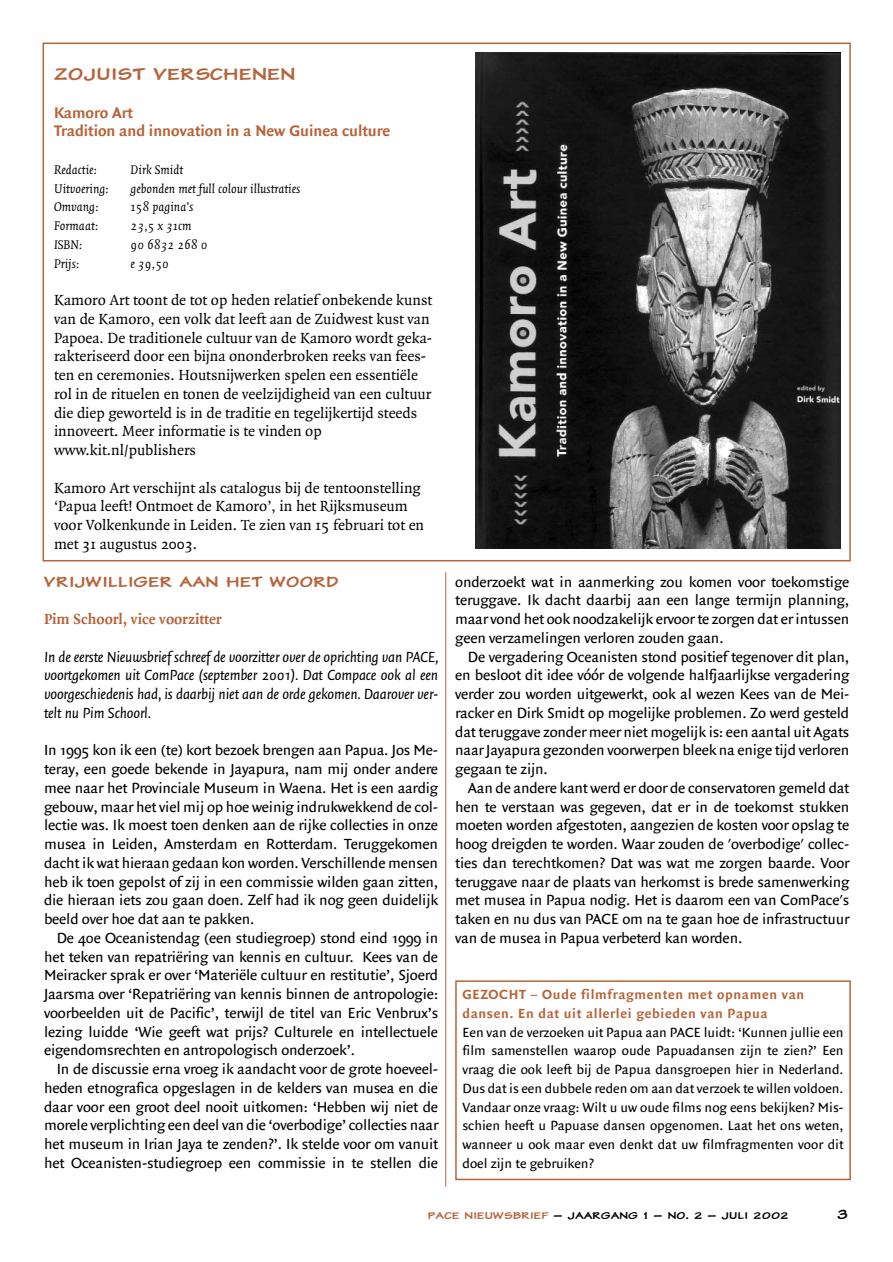
<style>
.page{position:relative;width:893px;height:1262px;background:#fff}
.page>*{position:absolute;margin:0;border:0;box-sizing:border-box;transform-origin:0 0}
.t1{font:18px "Comic";color:#b6643c}
.t2{font:700 16.5px/18.8px "Quadraat Sans";color:#b6643c}
.t3{font:15.75px/18.8px "Quadraat Sans";letter-spacing:-.01em;color:#000;text-align:justify}
.t4{font:15.75px/18.8px "Quadraat";color:#000}
.t5{font:italic 15.75px/18.8px "Quadraat Sans";letter-spacing:-.01em;color:#000;text-align:justify}
.t6{font:700 15.75px "Quadraat";color:#b6643c}
.t7{font:15.75px "Comic";color:#b6643c}
.t8{font:14.25px/18.8px "Quadraat Sans";color:#000;text-align:justify}
.t9{font:700 14.25px/18.8px "Quadraat Sans";letter-spacing:.05em;color:#b6643c}
.t10{font:italic 13.5px "Quadraat";color:#000}
.t11{font:13.5px "Comic";color:#000}
.t12{font:10.5px "Comic";color:#000}
.s1{color:#b6643c}
</style>
<div class="page">
<img style="left:475px;top:53px;width:365px;height:496px">
<hr style="left:445px;top:572px;width:1px;height:614px;background:#b6643c">
<div style="left:455px;top:980px;width:395px;height:200px;border:2px solid #b6643c"></div>
<p class="t1" style="left:54px;top:63px;width:243px">ZOJUIST VERSCHENEN</p>
<p class="t2" style="left:54px;top:104px;width:338px">Kamoro Art<br>Tradition and innovation in a New Guinea culture</p>
<p class="t10" style="left:54px;top:164px;width:45px">Redactie:</p>
<p class="t10" style="left:131px;top:164px;width:54px">Dirk Smidt</p>
<p class="t10" style="left:54px;top:183px;width:56px">Uitvoering:</p>
<p class="t10" style="left:131px;top:183px;width:171px">gebonden met full colour illustraties</p>
<p class="t10" style="left:54px;top:202px;width:46px">Omvang:</p>
<p class="t10" style="left:131px;top:202px;width:64px">158 pagina’s</p>
<p class="t10" style="left:54px;top:220px;width:46px">Formaat:</p>
<p class="t10" style="left:131px;top:220px;width:63px">23,5 x 31cm</p>
<p class="t10" style="left:54px;top:239px;width:30px">ISBN:</p>
<p class="t10" style="left:131px;top:239px;width:79px">90 6832 268 0</p>
<p class="t10" style="left:54px;top:258px;width:27px">Prijs:</p>
<p class="t10" style="left:131px;top:258px;width:40px">e 39,50</p>
<p class="t4" style="left:54px;top:292px;width:380px">Kamoro Art toont de tot op heden relatief onbekende kunst van de Kamoro, een volk dat leeft aan de Zuidwest kust van Papoea. De traditionele cultuur van de Kamoro wordt geka&shy;rakteriseerd door een bijna ononderbroken reeks van fees&shy;ten en ceremonies. Houtsnijwerken spelen een essentiële rol in de rituelen en tonen de veelzijdigheid van een cultuur die diep geworteld is in de traditie en tegelijkertijd steeds innoveert. Meer informatie is te vinden op www.kit.nl/publishers</p>
<p class="t4" style="left:54px;top:479px;width:371px">Kamoro Art verschijnt als catalogus bij de tentoonstelling ‘Papua leeft! Ontmoet de Kamoro’, in het Rijksmuseum voor Volkenkunde in Leiden. Te zien van 15 februari tot en met 31 augustus 2003.</p>
<p class="t7" style="left:44px;top:572px;width:296px">VRIJWILLIGER AAN HET WOORD</p>
<p class="t6" style="left:44px;top:612px;width:179px">Pim Schoorl, vice voorzitter</p>
<p class="t5" style="left:44px;top:648px;width:395px">In de eerste Nieuwsbrief schreef de voorzitter over de oprichting van PACE, voortgekomen uit ComPace (september 2001). Dat Compace ook al een voorgeschiedenis had, is daarbij niet aan de orde gekomen. Daarover ver&shy;telt nu Pim Schoorl.</p>
<p class="t3" style="left:44px;top:742px;width:395px">In 1995 kon ik een (te) kort bezoek brengen aan Papua. Jos Me&shy;teray, een goede bekende in Jayapura, nam mij onder andere mee naar het Provinciale Museum in Waena. Het is een aardig gebouw, maar het viel mij op hoe weinig indrukwekkend de col&shy;lectie was. Ik moest toen denken aan de rijke collecties in onze musea in Leiden, Amsterdam en Rotterdam. Teruggekomen dacht ik wat hieraan gedaan kon worden. Verschillende mensen heb ik toen gepolst of zij in een commissie wilden gaan zitten, die hieraan iets zou gaan doen. Zelf had ik nog geen duidelijk beeld over hoe dat aan te pakken.</p>
<p class="t3" style="left:44px;top:929px;width:395px;text-indent:13px">De 40e Oceanistendag (een studiegroep) stond eind 1999 in het teken van repatriëring van kennis en cultuur. Kees van de Meiracker sprak er over ‘Materiële cultuur en restitutie’, Sjoerd Jaarsma over ‘Repatriëring van kennis binnen de antropologie: voorbeelden uit de Pacific’, terwijl de titel van Eric Venbrux’s lezing luidde ‘Wie geeft wat prijs? Culturele en intellectuele eigendomsrechten en antropologisch onderzoek’.</p>
<p class="t3" style="left:44px;top:1061px;width:395px;text-indent:13px">In de discussie erna vroeg ik aandacht voor de grote hoeveel&shy;heden etnografica opgeslagen in de kelders van musea en die daar voor een groot deel nooit uitkomen: ‘Hebben wij niet de morele verplichting een deel van die ‘overbodige’ collecties naar het museum in Irian Jaya te zenden?’. Ik stelde voor om vanuit het Oceanisten-studiegroep een commissie in te stellen die</p>
<p class="t3" style="left:455px;top:573px;width:395px">onderzoekt wat in aanmerking zou komen voor toekomstige teruggave. Ik dacht daarbij aan een lange termijn planning, maar vond het ook noodzakelijk ervoor te zorgen dat er intussen geen verzamelingen verloren zouden gaan.</p>
<p class="t3" style="left:455px;top:648px;width:395px;text-indent:13px">De vergadering Oceanisten stond positief tegenover dit plan, en besloot dit idee vóór de volgende halfjaarlijkse vergadering verder zou worden uitgewerkt, ook al wezen Kees van de Mei&shy;racker en Dirk Smidt op mogelijke problemen. Zo werd gesteld dat teruggave zonder meer niet mogelijk is: een aantal uit Agats naar Jayapura gezonden voorwerpen bleek na enige tijd verloren gegaan te zijn.</p>
<p class="t3" style="left:455px;top:779px;width:395px;text-indent:13px">Aan de andere kant werd er door de conservatoren gemeld dat hen te verstaan was gegeven, dat er in de toekomst stukken moeten worden afgestoten, aangezien de kosten voor opslag te hoog dreigden te worden. Waar zouden de 'overbodige' collec&shy;ties dan terechtkomen? Dat was wat me zorgen baarde. Voor teruggave naar de plaats van herkomst is brede samenwerking met musea in Papua nodig. Het is daarom een van ComPace's taken en nu dus van PACE om na te gaan hoe de infrastructuur van de musea in Papua verbeterd kan worden.</p>
<p class="t9" style="left:462px;top:986px;width:343px">GEZOCHT – Oude filmfragmenten met opnamen van dansen. En dat uit allerlei gebieden van Papua</p>
<p class="t8" style="left:462px;top:1023px;width:382px">Een van de verzoeken uit Papua aan PACE luidt: ‘Kunnen jullie een film samenstellen waarop oude Papuadansen zijn te zien?’ Een vraag die ook leeft bij de Papua dansgroepen hier in Nederland.<br>Dus dat is een dubbele reden om aan dat verzoek te willen voldoen.<br>Vandaar onze vraag: Wilt u uw oude films nog eens bekijken? Mis&shy;schien heeft u Papuase dansen opgenomen. Laat het ons weten, wanneer u ook maar even denkt dat uw filmfragmenten voor dit doel zijn te gebruiken?</p>
<p class="t12" style="left:428px;top:1208px;width:362px"><span class="s1">PACE NIEUWSBRIEF</span> – JAARGANG 1 – NO. 2 – JULI 2002</p>
<p class="t11" style="left:836px;top:1206px;width:13px">3</p>
</div>
